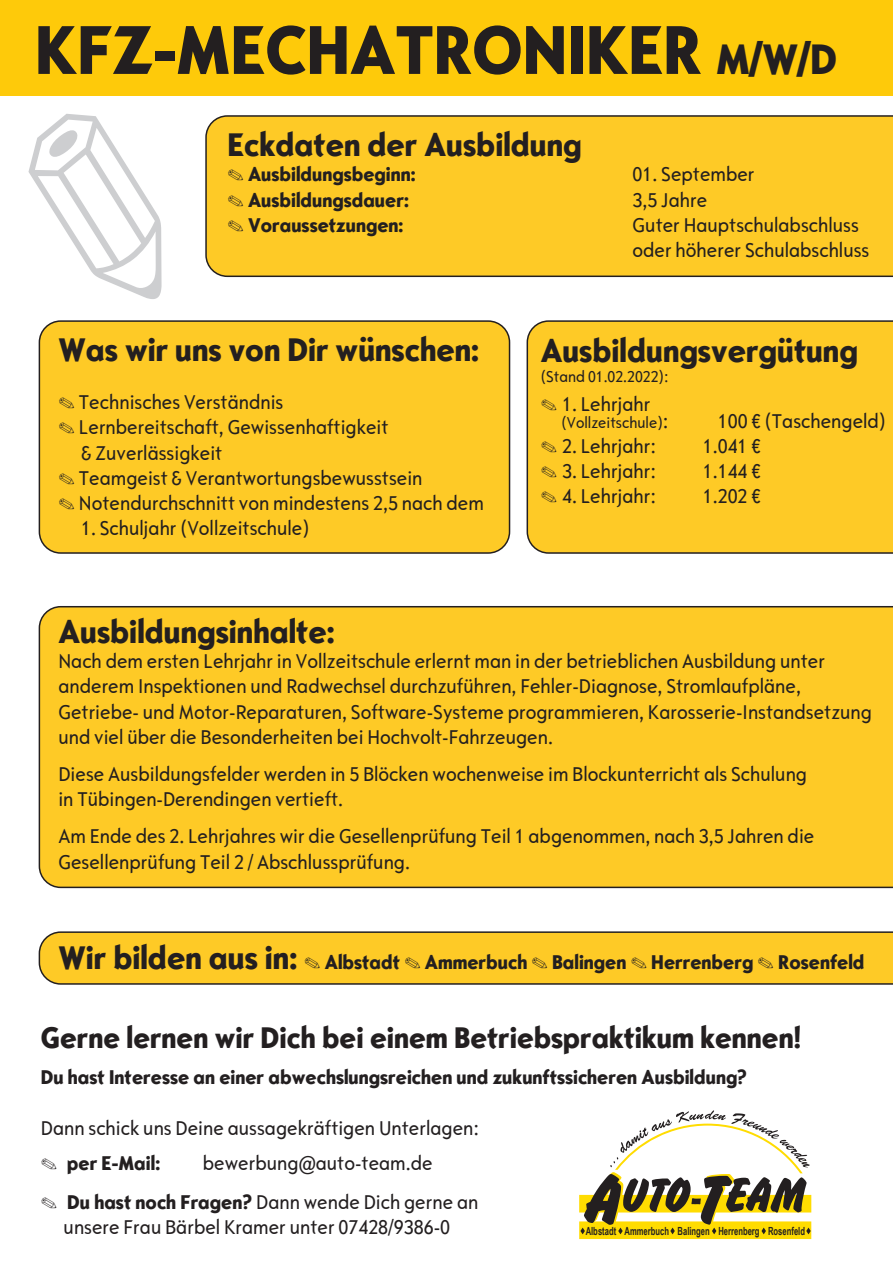
<style>
.page{position:relative;width:893px;height:1263px;background:#fff}
.page>*{position:absolute;margin:0;border:0;box-sizing:border-box;transform-origin:0 0}
.t1{font:800 72px "Opel Sans Condensed";color:#231f20}
.t2{font:800 34.5px "Opel Sans Condensed";color:#231f20}
.t3{font:800 31.5px "Opel Sans Condensed";color:#231f20}
.t4{font:condensed 21px/25.2px "Opel Sans";color:#231f20}
.t5{font:800 21px "Opel Sans Condensed";color:#231f20}
.t6{font:condensed 16.5px "Opel Sans";color:#231f20}
.t7{font:700 11.25px "Arial Narrow";color:#231f20;scale:.83 1}
.s1{font-size:45px}
.s2{font-size:21px}
.s3{font-size:34.5px}
.s4{font-family:"Opel Sans Condensed";font-weight:800;font-stretch:normal}
</style>
<div class="page">
<svg style="left:39px;top:931px;width:854px;height:54px;background:#f1c129"></svg>
<div style="left:39px;top:606px;width:854px;height:282px;background:#feca26"></div>
<div style="left:215px;top:115px;width:678px;height:162px;background:#feca26"></div>
<div style="left:527px;top:320px;width:366px;height:234px;background:#feca26"></div>
<div style="left:39px;top:321px;width:470px;height:232px;background:#feca26;border-radius:21px"></div>
<div style="left:39px;top:320px;width:471px;height:234px;border:2px solid #231f20;border-radius:21px"></div>
<div style="left:0;top:0;width:893px;height:96px;background:#feca0a"></div>
<svg style="left:579px;top:1110px;width:232px;height:129px"></svg>
<svg style="left:205px;top:119px;width:10px;height:154px;background:#dcb43a"></svg>
<h1 class="t1" style="left:35px;top:6px;width:804px">KFZ-MECHATRONIKER <span class="s1">M/W/D</span></h1>
<h2 class="t2" style="left:227px;top:124px;width:356px">Eckdaten der Ausbildung</h2>
<p class="t5" style="left:227px;top:162px;width:190px">✎ Ausbildungsbeginn:</p>
<p class="t4" style="left:633px;top:162px;width:123px">01. September</p>
<p class="t5" style="left:227px;top:187px;width:183px">✎ Ausbildungsdauer:</p>
<p class="t4" style="left:633px;top:187px;width:76px">3,5 Jahre</p>
<p class="t5" style="left:227px;top:212px;width:177px">✎ Voraussetzungen:</p>
<p class="t4" style="left:632px;top:212px;width:238px">Guter Hauptschulabschluss oder höherer Schulabschluss</p>
<h2 class="t2" style="left:58px;top:329px;width:422px">Was wir uns von Dir wünschen:</h2>
<p class="t4" style="left:58px;top:390px;width:227px">✎ Technisches Verständnis</p>
<p class="t4" style="left:58px;top:415px;width:332px">✎ Lernbereitschaft, Gewissenhaftigkeit</p>
<p class="t4" style="left:81px;top:440px;width:143px">&amp; Zuverlässigkeit</p>
<p class="t4" style="left:58px;top:465px;width:366px">✎ Teamgeist &amp; Verantwortungsbewusstsein</p>
<p class="t4" style="left:58px;top:490px;width:427px">✎ Notendurchschnitt von mindestens 2,5 nach dem</p>
<p class="t4" style="left:81px;top:516px;width:230px">1. Schuljahr (Vollzeitschule)</p>
<h2 class="t2" style="left:541px;top:329px;width:319px">Ausbildungsvergütung</h2>
<p class="t6" style="left:541px;top:366px;width:129px">(Stand 01.02.2022):</p>
<p class="t4" style="left:541px;top:392px;width:111px">✎ 1. Lehrjahr</p>
<p class="t6" style="left:561px;top:413px;width:109px">(Vollzeitschule)<span class="s2">:</span></p>
<p class="t4" style="left:718px;top:408px;width:170px">100 € (Taschengeld)</p>
<p class="t4" style="left:541px;top:433px;width:117px">✎ 2. Lehrjahr:</p>
<p class="t4" style="left:703px;top:433px;width:60px">1.041 €</p>
<p class="t4" style="left:541px;top:459px;width:117px">✎ 3. Lehrjahr:</p>
<p class="t4" style="left:703px;top:459px;width:60px">1.144 €</p>
<p class="t4" style="left:541px;top:484px;width:117px">✎ 4. Lehrjahr:</p>
<p class="t4" style="left:703px;top:484px;width:60px">1.202 €</p>
<h2 class="t2" style="left:58px;top:610px;width:278px">Ausbildungsinhalte:</h2>
<p class="t4" style="left:58px;top:649px;width:815px">Nach dem ersten Lehrjahr in Vollzeitschule erlernt man in der betrieblichen Ausbildung unter anderem Inspektionen und Radwechsel durchzuführen, Fehler-Diagnose, Stromlaufpläne, Getriebe- und Motor-Reparaturen, Software-Systeme programmieren, Karosserie-Instandsetzung und viel über die Besonderheiten bei Hochvolt-Fahrzeugen.</p>
<p class="t4" style="left:58px;top:761px;width:750px">Diese Ausbildungsfelder werden in 5 Blöcken wochenweise im Blockunterricht als Schulung in Tübingen-Derendingen vertieft.</p>
<p class="t4" style="left:58px;top:824px;width:757px">Am Ende des 2. Lehrjahres wir die Gesellenprüfung Teil 1 abgenommen, nach 3,5 Jahren die<br>Gesellenprüfung Teil 2 / Abschlussprüfung.</p>
<p class="t5" style="left:58px;top:950px;width:808px"><span class="s3">Wir bilden aus in:</span> ✎ Albstadt ✎ Ammerbuch ✎ Balingen ✎ Herrenberg ✎ Rosenfeld</p>
<h3 class="t3" style="left:41px;top:1019px;width:762px">Gerne lernen wir Dich bei einem Betriebspraktikum kennen!</h3>
<p class="t5" style="left:41px;top:1064px;width:707px">Du hast Interesse an einer abwechslungsreichen und zukunftssicheren Ausbildung?</p>
<p class="t4" style="left:41px;top:1115px;width:440px">Dann schick uns Deine aussagekräftigen Unterlagen:</p>
<p class="t5" style="left:41px;top:1150px;width:121px">✎ per E-Mail:</p>
<p class="t4" style="left:41px;top:1144px;width:439px;line-height:38.7px;text-indent:162px">bewerbung@auto-team.de<br>✎ <span class="s4">Du hast noch Fragen?</span> Dann wende Dich gerne an</p>
<p class="t4" style="left:64px;top:1215px;width:388px">unsere Frau Bärbel Kramer unter 07428/9386-0</p>
<p class="t7" style="left:586px;top:1222px;width:266px">Albstadt Ammerbuch Balingen Herrenberg Rosenfeld</p>
</div>
